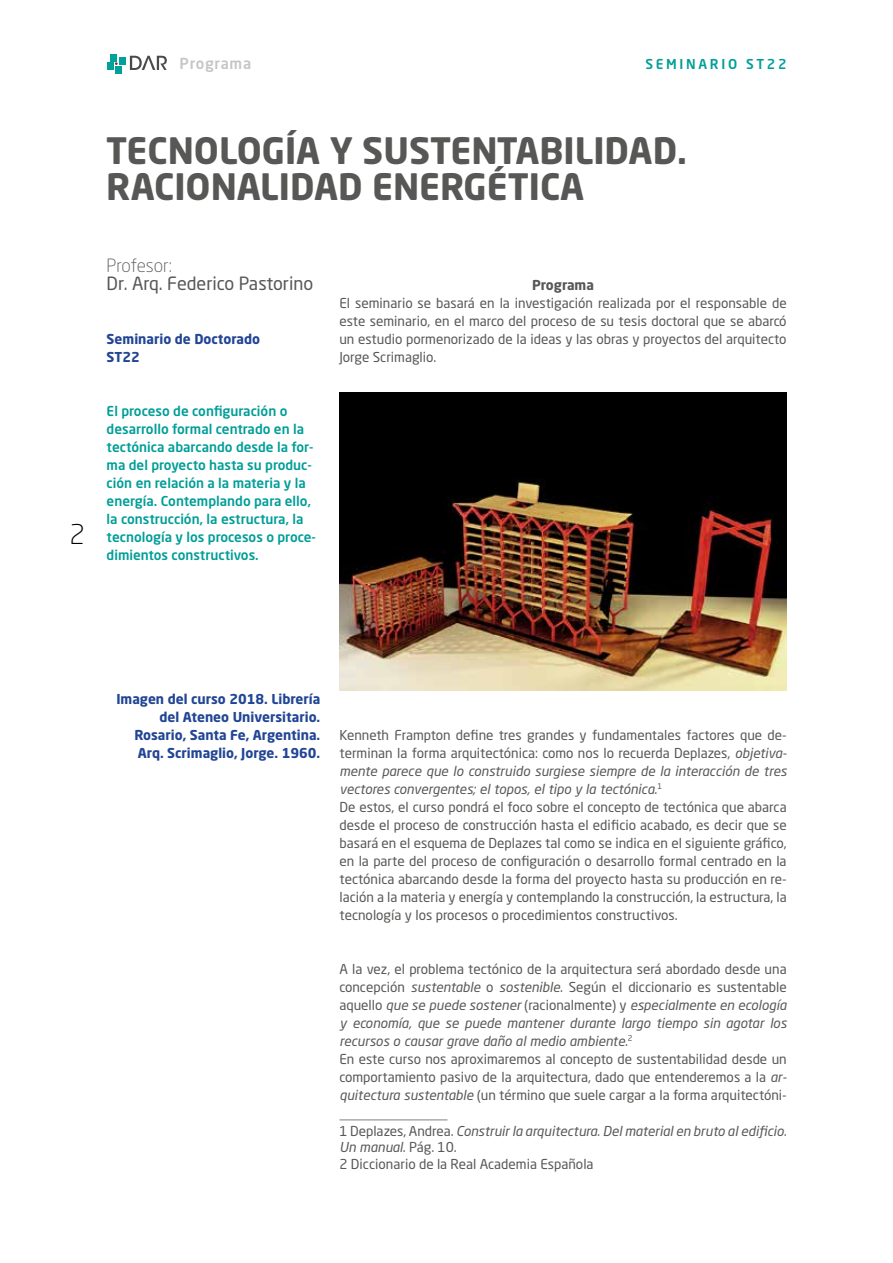
<style>
.page{position:relative;width:893px;height:1263px;background:#fff}
.page>*{position:absolute;margin:0;border:0;box-sizing:border-box;transform-origin:0 0}
.t1{font:700 36px/36px "Neo Sans Std";color:#575756}
.t2{font:300 27px "Neo Sans Std";color:#000}
.t3{font:18px "Neo Sans Std";color:#575756}
.t4{font:300 18px "Neo Sans Std";color:#575756}
.t5{font:500 15px "Neo Sans Std";letter-spacing:.05em;color:#c6c6c6}
.t6{font:13.5px/18px "Neo Sans Std";color:#585856}
.t7{font:500 13.5px/18px "Neo Sans Std";color:#009e98}
.t8{font:700 13.5px/18px "Neo Sans Std";color:#224595}
.t9{font:500 13.5px "Neo Sans Std";letter-spacing:.2em;color:#009e98}
.t10{font:700 13.5px "Neo Sans Std";color:#575756}
.s1{font-style:italic}
.s2{color:#575756}
</style>
<div class="page">
<svg style="left:107px;top:54px;width:60px;height:19px"></svg>
<hr style="left:339px;top:1119px;width:108px;height:1px;background:#808080">
<img style="left:339px;top:392px;width:447px;height:299px">
<h2 class="t2" style="left:69px;top:518px;width:17px">2</h2>
<p class="t5" style="left:180px;top:54px;width:73px">Programa</p>
<p class="t9" style="left:645px;top:55px;width:143px">SEMINARIO ST22</p>
<h1 class="t1" style="left:106px;top:131px;width:582px">TECNOLOGÍA Y SUSTENTABILIDAD.<br>RACIONALIDAD ENERGÉTICA</h1>
<h3 class="t4" style="left:107px;top:254px;width:67px">Profesor:</h3>
<h3 class="t3" style="left:107px;top:272px;width:208px">Dr. Arq. Federico Pastorino</h3>
<p class="t8" style="left:107px;top:329px;width:155px">Seminario de Doctorado<br>ST22</p>
<p class="t7" style="left:107px;top:401px;width:211px">El proceso de configuración o desarrollo formal centrado en la tectónica abarcando desde la for&shy;ma del proyecto hasta su produc&shy;ción en relación a la materia y la energía. Contemplando para ello, la construcción, la estructura, la tecnología y los procesos o proce&shy;dimientos constructivos.</p>
<p class="t10" style="left:532px;top:276px;width:63px">Programa</p>
<p class="t6" style="left:339px;top:293px;width:449px;text-align:justify">El seminario se basará en la investigación realizada por el responsable de este seminario, en el marco del proceso de su tesis doctoral que se abarcó un estudio pormenorizado de la ideas y las obras y proyectos del arquitecto Jorge Scrimaglio.</p>
<p class="t8" style="left:116px;top:689px;width:205px;text-align:right">Imagen del curso 2018. Librería del Ateneo Universitario.<br>Rosario, Santa Fe, Argentina.<br>Arq. Scrimaglio, Jorge. 1960.</p>
<p class="t6" style="left:339px;top:725px;width:449px">Kenneth Frampton define tres grandes y fundamentales factores que de&shy;terminan la forma arquitectónica: como nos lo recuerda Deplazes, <span class="s1">objetiva&shy;mente parece que lo construido surgiese siempre de la interacción de tres vectores convergentes; el topos, el tipo y la tectónica</span>.<sup>1<br></sup>De estos, el curso pondrá el foco sobre el concepto de tectónica que abarca desde el proceso de construcción hasta el edificio acabado, es decir que se basará en el esquema de Deplazes tal como se indica en el siguiente gráfico, en la parte del proceso de configuración o <span class="s2">desarrollo formal centrado en la tectónica abarcando desde la forma del proyect</span>o hasta su producción en re&shy;lación a la materia y energía y contemplando la construcción, la estructura, la tecnología y los procesos o procedimientos constructivos.</p>
<p class="t6" style="left:339px;top:959px;width:449px">A la vez, el problema tectónico de la arquitectura será abordado desde una concepción <span class="s1">sustentable</span> o <span class="s1">sostenible</span>. Según el diccionario es sustentable aquello <span class="s1">que se puede sostener</span> (racionalmente) y <span class="s1">especialmente en ecología y economía, que se puede mantener durante largo tiempo sin agotar los recursos o causar grave daño al medio ambiente</span>.<sup>2<br></sup>En este curso nos aproximaremos al concepto de sustentabilidad desde un comportamiento pasivo de la arquitectura, dado que entenderemos a la <span class="s1">ar&shy;quitectura sustentable</span> (un término que suele cargar a la forma arquitectóni-</p>
<p class="t6" style="left:339px;top:1123px;width:449px;line-height:16.2px">1 Deplazes, Andrea. <span class="s1">Construir la arquitectura. Del material en bruto al edificio.<br>Un manual</span>. Pág. 10.<br>2 Diccionario de la Real Academia Española</p>
</div>
